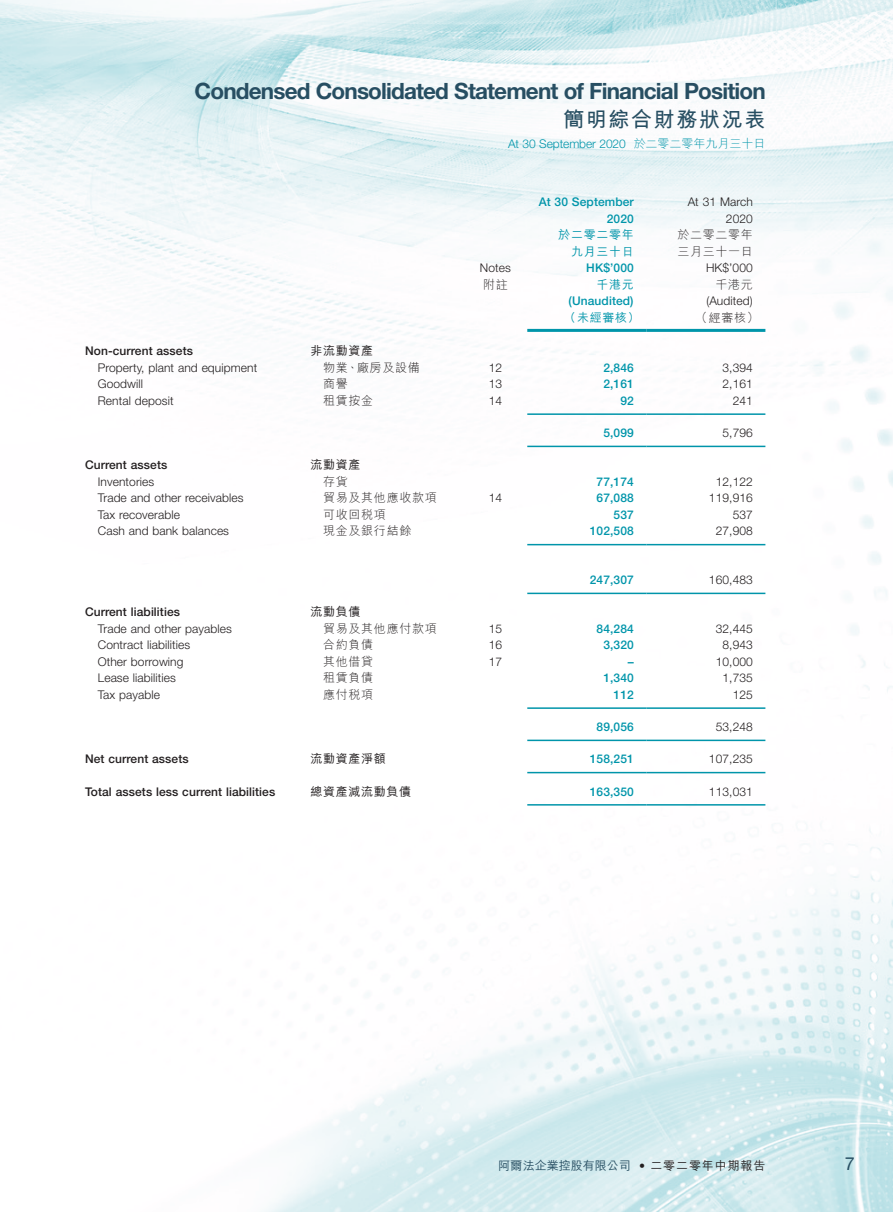
<style>
.page{position:relative;width:893px;height:1212px;background:#fff}
.page>*{position:absolute;margin:0;border:0;box-sizing:border-box;transform-origin:0 0}
.t1{font:700 22.5px "Helvetica Neue LT Std";letter-spacing:-.035em;color:#274e62}
.t2{font:700 21px "M Hei HK";letter-spacing:.08em;color:#274e62}
.t3{font:18px "Helvetica Neue LT Std";color:#274e62}
.Body_Text{font:300 12px "Helvetica Neue LT Std";letter-spacing:.01em;color:#231f20}
.Body_Text-2{font:500 12px "Helvetica Neue LT Std";letter-spacing:.01em;color:#0095aa}
.Body_Text-3{font:500 12px "Helvetica Neue LT Std";letter-spacing:.01em;color:#231f20}
.Body_Text-4{font:300 12px "M Hei HK";letter-spacing:.06em;color:#231f20}
.t4{font:300 12px "Helvetica Neue LT Std";letter-spacing:-.005em;color:#0095aa}
.Body_Text-5{font:500 12px "M Hei HK";letter-spacing:.06em;color:#231f20}
.t5{font:500 12px "M Hei HK";letter-spacing:.005em;color:#274e62}
.Body_Text-6{font:500 12px "M Hei HK";letter-spacing:.06em;color:#0095aa}
.s1{font-family:"M Hei HK"}
.s2{font-family:"Helvetica Neue LT Std";font-weight:400;color:#231f20}
.s3{color:#231f20}
</style>
<div class="page">
<img style="left:0;top:0;width:893px;height:1212px">
<hr style="left:527px;top:329px;width:119px;height:3px;background:#0095aa">
<hr style="left:646px;top:329px;width:119px;height:3px;background:#0095aa">
<hr style="left:527px;top:413px;width:119px;height:2px;background:#0095aa">
<hr style="left:646px;top:413px;width:119px;height:2px;background:#0095aa">
<hr style="left:527px;top:446px;width:119px;height:1px;background:#0095aa">
<hr style="left:646px;top:446px;width:119px;height:1px;background:#0095aa">
<hr style="left:527px;top:544px;width:119px;height:1px;background:#0095aa">
<hr style="left:646px;top:544px;width:119px;height:1px;background:#0095aa">
<hr style="left:527px;top:593px;width:119px;height:1px;background:#0095aa">
<hr style="left:646px;top:593px;width:119px;height:1px;background:#0095aa">
<hr style="left:527px;top:707px;width:119px;height:2px;background:#0095aa">
<hr style="left:646px;top:707px;width:119px;height:2px;background:#0095aa">
<hr style="left:527px;top:740px;width:119px;height:1px;background:#0095aa">
<hr style="left:646px;top:740px;width:119px;height:1px;background:#0095aa">
<hr style="left:527px;top:772px;width:119px;height:1px;background:#0095aa">
<hr style="left:646px;top:772px;width:119px;height:1px;background:#0095aa">
<hr style="left:527px;top:804px;width:119px;height:1px;background:#0095aa">
<hr style="left:646px;top:804px;width:119px;height:1px;background:#0095aa">
<h1 class="t1" style="left:195px;top:77px;width:572px">Condensed Consolidated Statement of Financial Position</h1>
<h2 class="t2" style="left:563px;top:104px;width:204px">簡明綜合財務狀況表</h2>
<p class="t4" style="left:508px;top:136px;width:259px">At 30 September 2020 <span class="s1">於二零二零年九月三十日</span></p>
<p class="Body_Text-2" style="left:539px;top:195px;width:97px">At 30 September</p>
<p class="Body_Text-2" style="left:607px;top:211px;width:28px">2020</p>
<p class="Body_Text-6" style="left:558px;top:226px;width:77px">於二零二零年</p>
<p class="Body_Text-6" style="left:571px;top:243px;width:64px">九月三十日</p>
<p class="Body_Text" style="left:688px;top:195px;width:67px">At 31 March</p>
<p class="Body_Text" style="left:726px;top:211px;width:28px">2020</p>
<p class="Body_Text-4" style="left:677px;top:229px;width:77px">於二零二零年</p>
<p class="Body_Text-4" style="left:677px;top:245px;width:77px">三月三十一日</p>
<p class="Body_Text" style="left:480px;top:261px;width:33px">Notes</p>
<p class="Body_Text-2" style="left:586px;top:261px;width:49px">HK$’000</p>
<p class="Body_Text" style="left:706px;top:261px;width:48px">HK$’000</p>
<p class="Body_Text-4" style="left:483px;top:278px;width:26px">附註</p>
<p class="Body_Text-6" style="left:596px;top:276px;width:39px">千港元</p>
<p class="Body_Text-4" style="left:715px;top:278px;width:39px">千港元</p>
<p class="Body_Text-2" style="left:569px;top:294px;width:66px">(Unaudited)</p>
<p class="Body_Text" style="left:706px;top:294px;width:48px">(Audited)</p>
<p class="Body_Text-6" style="left:564px;top:309px;width:78px">（未經審核）</p>
<p class="Body_Text-4" style="left:695px;top:311px;width:65px">（經審核）</p>
<p class="Body_Text-3" style="left:85px;top:344px;width:110px">Non-current assets</p>
<p class="Body_Text-5" style="left:310px;top:342px;width:64px">非流動資產</p>
<p class="Body_Text" style="left:98px;top:360px;width:161px">Property, plant and equipment</p>
<p class="Body_Text-4" style="left:323px;top:361px;width:98px">物業、廠房及設備</p>
<p class="Body_Text" style="left:489px;top:360px;width:15px">12</p>
<p class="Body_Text-2" style="left:603px;top:360px;width:32px">2,846</p>
<p class="Body_Text" style="left:722px;top:360px;width:32px">3,394</p>
<p class="Body_Text" style="left:98px;top:377px;width:47px">Goodwill</p>
<p class="Body_Text-4" style="left:323px;top:378px;width:26px">商譽</p>
<p class="Body_Text" style="left:489px;top:377px;width:15px">13</p>
<p class="Body_Text-2" style="left:603px;top:377px;width:32px">2,161</p>
<p class="Body_Text" style="left:722px;top:377px;width:32px">2,161</p>
<p class="Body_Text" style="left:98px;top:393px;width:77px">Rental deposit</p>
<p class="Body_Text-4" style="left:323px;top:394px;width:52px">租賃按金</p>
<p class="Body_Text" style="left:489px;top:393px;width:15px">14</p>
<p class="Body_Text-2" style="left:620px;top:393px;width:15px">92</p>
<p class="Body_Text" style="left:733px;top:393px;width:22px">241</p>
<p class="Body_Text-2" style="left:603px;top:426px;width:32px">5,099</p>
<p class="Body_Text" style="left:722px;top:425px;width:32px">5,796</p>
<p class="Body_Text-3" style="left:85px;top:458px;width:84px">Current assets</p>
<p class="Body_Text-5" style="left:310px;top:456px;width:52px">流動資產</p>
<p class="Body_Text" style="left:98px;top:474px;width:58px">Inventories</p>
<p class="Body_Text-4" style="left:323px;top:475px;width:26px">存貨</p>
<p class="Body_Text-2" style="left:597px;top:474px;width:39px">77,174</p>
<p class="Body_Text" style="left:716px;top:474px;width:39px">12,122</p>
<p class="Body_Text" style="left:98px;top:491px;width:147px">Trade and other receivables</p>
<p class="Body_Text-4" style="left:323px;top:492px;width:115px">貿易及其他應收款項</p>
<p class="Body_Text" style="left:489px;top:491px;width:15px">14</p>
<p class="Body_Text-2" style="left:597px;top:491px;width:39px">67,088</p>
<p class="Body_Text" style="left:709px;top:491px;width:45px">119,916</p>
<p class="Body_Text" style="left:98px;top:507px;width:84px">Tax recoverable</p>
<p class="Body_Text-4" style="left:323px;top:508px;width:64px">可收回稅項</p>
<p class="Body_Text-2" style="left:614px;top:507px;width:22px">537</p>
<p class="Body_Text" style="left:733px;top:507px;width:22px">537</p>
<p class="Body_Text" style="left:98px;top:524px;width:133px">Cash and bank balances</p>
<p class="Body_Text-4" style="left:323px;top:525px;width:90px">現金及銀行結餘</p>
<p class="Body_Text-2" style="left:590px;top:524px;width:45px">102,508</p>
<p class="Body_Text" style="left:716px;top:524px;width:39px">27,908</p>
<p class="Body_Text-2" style="left:590px;top:573px;width:45px">247,307</p>
<p class="Body_Text" style="left:709px;top:572px;width:45px">160,483</p>
<p class="Body_Text-3" style="left:85px;top:605px;width:96px">Current liabilities</p>
<p class="Body_Text-5" style="left:310px;top:603px;width:52px">流動負債</p>
<p class="Body_Text" style="left:98px;top:621px;width:136px">Trade and other payables</p>
<p class="Body_Text-4" style="left:323px;top:622px;width:115px">貿易及其他應付款項</p>
<p class="Body_Text" style="left:489px;top:621px;width:15px">15</p>
<p class="Body_Text-2" style="left:597px;top:621px;width:39px">84,284</p>
<p class="Body_Text" style="left:716px;top:621px;width:39px">32,445</p>
<p class="Body_Text" style="left:98px;top:638px;width:94px">Contract liabilities</p>
<p class="Body_Text-4" style="left:323px;top:639px;width:52px">合約負債</p>
<p class="Body_Text" style="left:489px;top:638px;width:15px">16</p>
<p class="Body_Text-2" style="left:603px;top:638px;width:32px">3,320</p>
<p class="Body_Text" style="left:722px;top:638px;width:32px">8,943</p>
<p class="Body_Text" style="left:98px;top:654px;width:87px">Other borrowing</p>
<p class="Body_Text-4" style="left:323px;top:655px;width:52px">其他借貸</p>
<p class="Body_Text" style="left:489px;top:654px;width:15px">17</p>
<p class="Body_Text-2" style="left:628px;top:654px;width:7px">–</p>
<p class="Body_Text" style="left:716px;top:654px;width:39px">10,000</p>
<p class="Body_Text" style="left:98px;top:671px;width:80px">Lease liabilities</p>
<p class="Body_Text-4" style="left:323px;top:672px;width:52px">租賃負債</p>
<p class="Body_Text-2" style="left:603px;top:671px;width:32px">1,340</p>
<p class="Body_Text" style="left:722px;top:671px;width:32px">1,735</p>
<p class="Body_Text" style="left:98px;top:687px;width:64px">Tax payable</p>
<p class="Body_Text-4" style="left:323px;top:688px;width:52px">應付稅項</p>
<p class="Body_Text-2" style="left:614px;top:687px;width:22px">112</p>
<p class="Body_Text" style="left:733px;top:687px;width:22px">125</p>
<p class="Body_Text-2" style="left:597px;top:720px;width:39px">89,056</p>
<p class="Body_Text" style="left:716px;top:719px;width:39px">53,248</p>
<p class="Body_Text-3" style="left:85px;top:752px;width:105px">Net current assets</p>
<p class="Body_Text-5" style="left:310px;top:750px;width:77px">流動資產淨額</p>
<p class="Body_Text-2" style="left:590px;top:752px;width:45px">158,251</p>
<p class="Body_Text" style="left:709px;top:752px;width:45px">107,235</p>
<p class="Body_Text-3" style="left:85px;top:784px;width:192px">Total assets less current liabilities</p>
<p class="Body_Text-5" style="left:310px;top:782px;width:102px">總資產減流動負債</p>
<p class="Body_Text-2" style="left:590px;top:784px;width:45px">163,350</p>
<p class="Body_Text" style="left:709px;top:784px;width:45px">113,031</p>
<p class="t5" style="left:499px;top:1157px;width:268px">阿爾法企業控股有限公司 <span class="s2">•</span> <span class="s3">二零二零年中期報告</span></p>
<h3 class="t3" style="left:845px;top:1153px;width:12px">7</h3>
</div>
